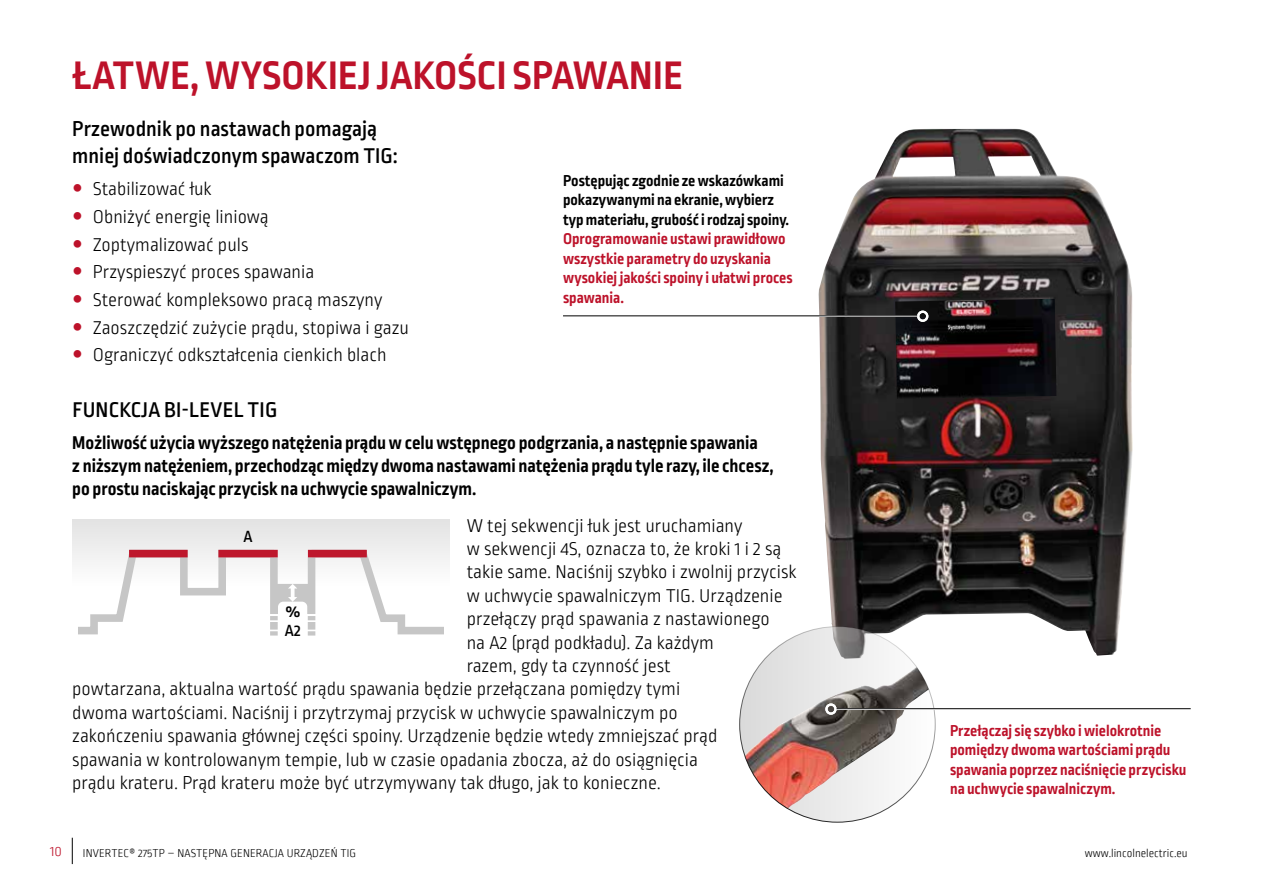
<style>
.page{position:relative;width:1263px;height:893px;background:#fff}
.page>*{position:absolute;margin:0;border:0;box-sizing:border-box;transform-origin:0 0}
.t1{font:700 42px "Ropa Sans Pro";letter-spacing:.01em;color:#bd122a}
.t2{font:500 22.5px/27px "Ropa Sans Pro";color:#000}
.t3{font:300 19.5px/27.6px "Ropa Sans Pro";color:#000}
.t4{font:700 19.5px/23.4px "Ropa Sans Pro";color:#000}
.t5{font:500 17.1px "Ropa Sans Pro";color:#000}
.t6{font:700 16.5px/19.5px "Ropa Sans Pro";color:#bd122a}
.t7{font:700 16.5px/19.5px "Ropa Sans Pro";color:#000}
.t8{font:300 15px "Ropa Sans PTT";color:#bd122a}
.t9{font:300 12px "Ropa Sans PTT";letter-spacing:.01em;color:#000}
</style>
<div class="page">
<img style="left:818px;top:129px;width:315px;height:530px">
<img style="left:895px;top:299px;width:161px;height:100px">
<div style="left:917px;top:311px;width:11px;height:11px;border:2px solid #fff;border-radius:50%"></div>
<hr style="left:563px;top:315px;width:354px;height:2px;background:#fff">
<hr style="left:563px;top:315px;width:354px;height:1px;background:#000">
<div style="left:72px;top:519px;width:378px;height:27px;background:#e8e8e8"></div>
<svg style="left:72px;top:546px;width:378px;height:90px"></svg>
<div style="left:312px;top:550px;width:51px;height:7px;background:#be172c"></div>
<div style="left:222px;top:550px;width:52px;height:7px;background:#be172c"></div>
<div style="left:133px;top:550px;width:51px;height:7px;background:#be172c"></div>
<svg style="left:740px;top:627px;width:195px;height:195px;fill:#e8e8e8"></svg>
<img style="left:745px;top:667px;width:184px;height:142px">
<div style="left:825px;top:703px;width:11px;height:12px;border:2px solid #fff;border-radius:50%"></div>
<hr style="left:836px;top:708px;width:355px;height:2px;background:#fff">
<hr style="left:836px;top:708px;width:355px;height:1px;background:#000">
<svg style="left:72px;top:838px;width:1px;height:26px"></svg>
<h1 class="t1" style="left:72px;top:51px;width:612px">ŁATWE, WYSOKIEJ JAKOŚCI SPAWANIE</h1>
<p class="t2" style="left:72px;top:117px;width:327px">Przewodnik po nastawach pomagają mniej doświadczonym spawaczom TIG:</p>
<p class="t3" style="left:93px;top:176px;width:318px">Stabilizować łuk<br>Obniżyć energię liniową<br>Zoptymalizować puls<br>Przyspieszyć proces spawania<br>Sterować kompleksowo pracą maszyny<br>Zaoszczędzić zużycie prądu, stopiwa i gazu<br>Ograniczyć odkształcenia cienkich blach</p>
<p class="t2" style="left:72px;top:397px;width:206px">FUNCKCJA BI-LEVEL TIG</p>
<p class="t4" style="left:72px;top:432px;width:703px">Możliwość użycia wyższego natężenia prądu w celu wstępnego podgrzania, a następnie spawania<br>z niższym natężeniem, przechodząc między dwoma nastawami natężenia prądu tyle razy, ile chcesz, po prostu naciskając przycisk na uchwycie spawalniczym.</p>
<p class="t3" style="left:467px;top:513px;width:277px">W tej sekwencji łuk jest uruchamiany</p>
<p class="t3" style="left:467px;top:536px;width:316px">w sekwencji 4S, oznacza to, że kroki 1 i 2 są</p>
<p class="t3" style="left:467px;top:560px;width:331px">takie same. Naciśnij szybko i zwolnij przycisk</p>
<p class="t3" style="left:467px;top:583px;width:317px">w uchwycie spawalniczym TIG. Urządzenie</p>
<p class="t3" style="left:467px;top:606px;width:305px">przełączy prąd spawania z nastawionego</p>
<p class="t3" style="left:467px;top:630px;width:249px">na A2 (prąd podkładu). Za każdym</p>
<p class="t3" style="left:467px;top:653px;width:206px">razem, gdy ta czynność jest</p>
<p class="t3" style="left:72px;top:677px;width:609px">powtarzana, aktualna wartość prądu spawania będzie przełączana pomiędzy tymi</p>
<p class="t3" style="left:72px;top:700px;width:607px">dwoma wartościami. Naciśnij i przytrzymaj przycisk w uchwycie spawalniczym po</p>
<p class="t3" style="left:72px;top:723px;width:647px">zakończeniu spawania głównej części spoiny. Urządzenie będzie wtedy zmniejszać prąd</p>
<p class="t3" style="left:72px;top:747px;width:627px">spawania w kontrolowanym tempie, lub w czasie opadania zbocza, aż do osiągnięcia</p>
<p class="t3" style="left:72px;top:770px;width:590px">prądu krateru. Prąd krateru może być utrzymywany tak długo, jak to konieczne.</p>
<p class="t7" style="left:563px;top:171px;width:228px">Postępując zgodnie ze wskazówkami pokazywanymi na ekranie, wybierz typ materiału, grubość i rodzaj spoiny.</p>
<p class="t6" style="left:563px;top:230px;width:231px">Oprogramowanie ustawi prawidłowo wszystkie parametry do uzyskania wysokiej jakości spoiny i ułatwi proces spawania.</p>
<p class="t5" style="left:243px;top:527px;width:11px">A</p>
<p class="t5" style="left:285px;top:602px;width:16px">%</p>
<p class="t5" style="left:285px;top:621px;width:18px">A2</p>
<p class="t6" style="left:950px;top:722px;width:238px">Przełączaj się szybko i wielokrotnie pomiędzy dwoma wartościami prądu spawania poprzez naciśnięcie przycisku na uchwycie spawalniczym.</p>
<p class="t8" style="left:50px;top:843px;width:13px">10</p>
<p class="t9" style="left:83px;top:847px;width:275px">INVERTEC® 275TP – NASTĘPNA GENERACJA URZĄDZEŃ TIG</p>
<p class="t9" style="left:1085px;top:847px;width:104px">www.lincolnelectric.eu</p>
</div>
